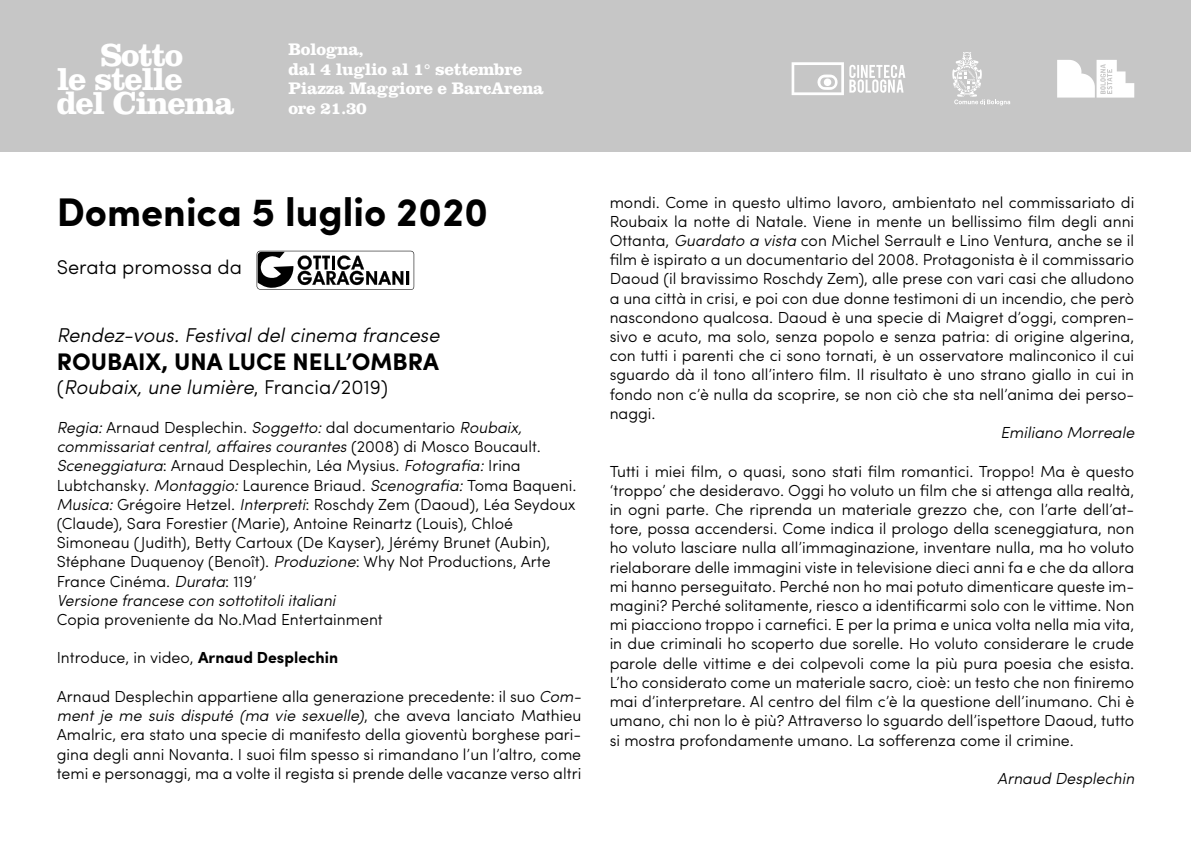
<style>
.page{position:relative;width:1191px;height:851px;background:#fff}
.page>*{position:absolute;margin:0;border:0;box-sizing:border-box;transform-origin:0 0}
.t1{font:700 40px "Sofia Pro";color:#000}
.t2{font:700 33px/24px "Clarendon LT Std";letter-spacing:-.04em;color:#fff}
.t3{font:700 24px "Sofia Pro";color:#000}
.t4{font:italic 300 20px "Sofia Pro";color:#000}
.t5{font:300 20px "Sofia Pro";color:#000}
.t6{font:700 17.4px/19.4px "Clarendon LT Std";letter-spacing:-.02em;color:#fff}
.t7{font:300 16px/19.2px "Sofia Pro";color:#000;text-align:justify}
.t8{font:italic 300 16px "Sofia Pro";color:#000}
.s1{font-style:normal}
.s2{font-style:italic}
.s3{font-weight:700}
</style>
<div class="page">
<div style="left:0;top:0;width:1191px;height:152px;background:#c6c6c6"></div>
<svg style="left:791px;top:62px;width:114px;height:33px"></svg>
<svg style="left:1057px;top:60px;width:77px;height:38px"></svg>
<svg style="left:952px;top:52px;width:58px;height:53px"></svg>
<svg style="left:257px;top:251px;width:157px;height:38px"></svg>
<h2 class="t2" style="left:57px;top:42px;width:179px;text-indent:44px">Sotto<br>le stelle del Cinema</h2>
<p class="t6" style="left:288px;top:40px;width:257px">Bologna,<br>dal 4 luglio al 1° settembre<br>Piazza Maggiore e BarcArena ore 21.30</p>
<h1 class="t1" style="left:57px;top:181px;width:433px">Domenica 5 luglio 2020</h1>
<p class="t5" style="left:57px;top:252px;width:187px">Serata promossa da</p>
<p class="t4" style="left:57px;top:320px;width:384px">Rendez-vous. Festival del cinema francese</p>
<h3 class="t3" style="left:57px;top:343px;width:384px">ROUBAIX, UNA LUCE NELL’OMBRA</h3>
<p class="t4" style="left:57px;top:372px;width:333px"><span class="s1">(</span>Roubaix, une lumière<span class="s1">, Francia/2019)</span></p>
<p class="t7" style="left:57px;top:416px;width:521px;text-align:left"><span class="s2">Regia:</span> Arnaud Desplechin. <span class="s2">Soggetto:</span> dal documentario <span class="s2">Roubaix, commissariat central, affaires courantes</span> (2008) di Mosco Boucault.<br><span class="s2">Sceneggiatura</span>: Arnaud Desplechin, Léa Mysius. <span class="s2">Fotografia:</span> Irina Lubtchansky. <span class="s2">Montaggio:</span> Laurence Briaud. <span class="s2">Scenografia:</span> Toma Baqueni.<br><span class="s2">Musica:</span> Grégoire Hetzel. <span class="s2">Interpreti</span>: Roschdy Zem (Daoud), Léa Seydoux (Claude), Sara Forestier (Marie), Antoine Reinartz (Louis), Chloé Simoneau (Judith), Betty Cartoux (De Kayser), Jérémy Brunet (Aubin), Stéphane Duquenoy (Benoît). <span class="s2">Produzione</span>: Why Not Productions, Arte France Cinéma. <span class="s2">Durata</span>: 119’<br><span class="s2">Versione francese con sottotitoli italiani</span></p>
<p class="t7" style="left:57px;top:608px;width:328px">Copia proveniente da No.Mad Entertainment</p>
<p class="t7" style="left:57px;top:647px;width:283px">Introduce, in video, <span class="s3">Arnaud Desplechin</span></p>
<p class="t7" style="left:57px;top:685px;width:526px">Arnaud Desplechin appartiene alla generazione precedente: il suo <span class="s2">Com&shy;ment je me suis disputé (ma vie sexuelle)</span>, che aveva lanciato Mathieu Amalric, era stato una specie di manifesto della gioventù borghese pari&shy;gina degli anni Novanta. I suoi film spesso si rimandano l’un l’altro, come temi e personaggi, ma a volte il regista si prende delle vacanze verso altri</p>
<p class="t7" style="left:609px;top:191px;width:526px">mondi. Come in questo ultimo lavoro, ambientato nel commissariato di Roubaix la notte di Natale. Viene in mente un bellissimo film degli anni Ottanta, <span class="s2">Guardato a vista</span> con Michel Serrault e Lino Ventura, anche se il film è ispirato a un documentario del 2008. Protagonista è il commissario Daoud (il bravissimo Roschdy Zem), alle prese con vari casi che alludono a una città in crisi, e poi con due donne testimoni di un incendio, che però nascondono qualcosa. Daoud è una specie di Maigret d’oggi, compren&shy;sivo e acuto, ma solo, senza popolo e senza patria: di origine algerina, con tutti i parenti che ci sono tornati, è un osservatore malinconico il cui sguardo dà il tono all’intero film. Il risultato è uno strano giallo in cui in fondo non c’è nulla da scoprire, se non ciò che sta nell’anima dei perso&shy;naggi.</p>
<p class="t8" style="left:1000px;top:420px;width:135px">Emiliano Morreale</p>
<p class="t7" style="left:609px;top:460px;width:526px">Tutti i miei film, o quasi, sono stati film romantici. Troppo! Ma è questo ‘troppo’ che desideravo. Oggi ho voluto un film che si attenga alla realtà, in ogni parte. Che riprenda un materiale grezzo che, con l’arte dell’at&shy;tore, possa accendersi. Come indica il prologo della sceneggiatura, non ho voluto lasciare nulla all’immaginazione, inventare nulla, ma ho voluto rielaborare delle immagini viste in televisione dieci anni fa e che da allora mi hanno perseguitato. Perché non ho mai potuto dimenticare queste im&shy;magini? Perché solitamente, riesco a identificarmi solo con le vittime. Non mi piacciono troppo i carnefici. E per la prima e unica volta nella mia vita, in due criminali ho scoperto due sorelle. Ho voluto considerare le crude parole delle vittime e dei colpevoli come la più pura poesia che esista.<br>L’ho considerato come un materiale sacro, cioè: un testo che non finiremo mai d’interpretare. Al centro del film c’è la questione dell’inumano. Chi è umano, chi non lo è più? Attraverso lo sguardo dell’ispettore Daoud, tutto si mostra profondamente umano. La sofferenza come il crimine.</p>
<p class="t8" style="left:997px;top:766px;width:139px">Arnaud Desplechin</p>
</div>
